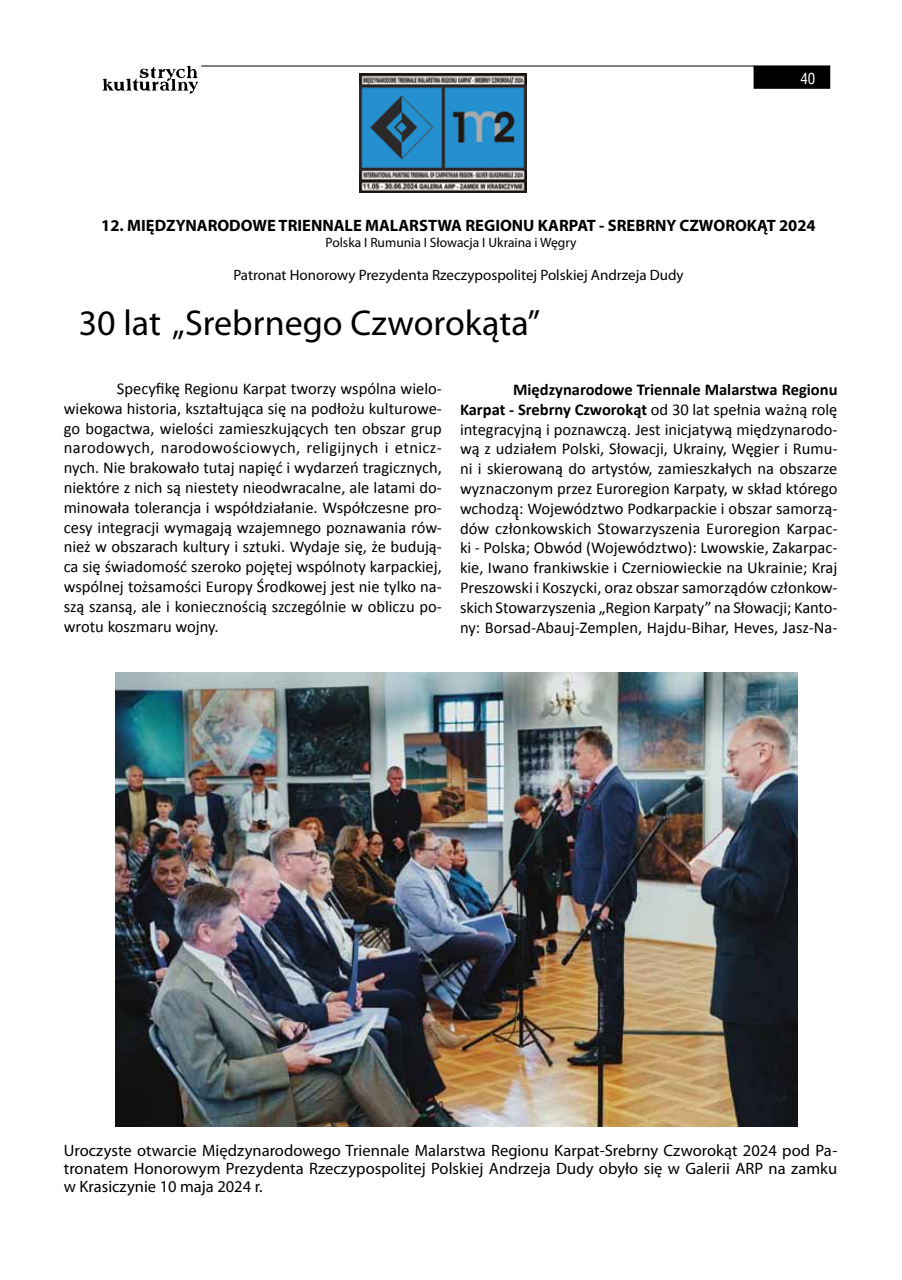
<style>
.page{position:relative;width:902px;height:1280px;background:#fff}
.page>*{position:absolute;margin:0;border:0;box-sizing:border-box;transform-origin:0 0}
.t1{font:36px "Myriad Pro";color:#000}
.t2{font:16.5px/19.8px "Calibri";color:#000;text-align:justify}
.t3{font:16.5px/18px "Myriad Pro";letter-spacing:.005em;color:#000;text-align:justify}
.t4{font:700 16.5px "Myriad Pro";color:#000}
.t5{font:15px "Myriad Pro";color:#000}
.t6{font:15px "Switzerland Condensed";color:#fff}
.t7{font:13.5px "Myriad Pro";color:#000}
.s1{font-weight:700}
</style>
<div class="page">
<div style="left:754px;top:67px;width:75px;height:21px;background:#000"></div>
<div style="left:753px;top:66px;width:77px;height:23px;border:2px solid #000"></div>
<hr style="left:201px;top:66px;width:629px;height:1px;background:#000">
<svg style="left:102px;top:66px;width:96px;height:28px"></svg>
<img style="left:115px;top:672px;width:682px;height:455px">
<img style="left:359px;top:74px;width:167px;height:118px">
<p class="t6" style="left:800px;top:69px;width:16px">40</p>
<p class="t4" style="left:101px;top:214px;width:716px">12. MIĘDZYNARODOWE TRIENNALE MALARSTWA REGIONU KARPAT - SREBRNY CZWOROKĄT 2024</p>
<p class="t7" style="left:325px;top:234px;width:252px">Polska I Rumunia I Słowacja I Ukraina i Węgry</p>
<p class="t5" style="left:233px;top:266px;width:451px">Patronat Honorowy Prezydenta Rzeczypospolitej Polskiej Andrzeja Dudy</p>
<h1 class="t1" style="left:79px;top:300px;width:463px">30 lat „Srebrnego Czworokąta”</h1>
<p class="t2" style="left:64px;top:379px;width:379px;text-indent:53px">Specyfikę Regionu Karpat tworzy wspólna wielo&shy;wiekowa historia, kształtująca się na podłożu kulturowe&shy;go bogactwa, wielości zamieszkujących ten obszar grup narodowych, narodowościowych, religijnych i etnicz&shy;nych. Nie brakowało tutaj napięć i wydarzeń tragicznych, niektóre z nich są niestety nieodwracalne, ale latami do&shy;minowała tolerancja i współdziałanie. Współczesne pro&shy;cesy integracji wymagają wzajemnego poznawania rów&shy;nież w obszarach kultury i sztuki. Wydaje się, że budują&shy;ca się świadomość szeroko pojętej wspólnoty karpackiej, wspólnej tożsamości Europy Środkowej jest nie tylko na&shy;szą szansą, ale i koniecznością szczególnie w obliczu po&shy;wrotu koszmaru wojny.</p>
<p class="t2" style="left:460px;top:380px;width:379px;text-indent:53px"><span class="s1">Międzynarodowe Triennale Malarstwa Regionu Karpat - Srebrny Czworokąt</span> od 30 lat spełnia ważną rolę integracyjną i poznawczą. Jest inicjatywą międzynarodo&shy;wą z udziałem Polski, Słowacji, Ukrainy, Węgier i Rumu&shy;ni i skierowaną do artystów, zamieszkałych na obszarze wyznaczonym przez Euroregion Karpaty, w skład którego wchodzą̨: Województwo Podkarpackie i obszar samorzą&shy;dów członkowskich Stowarzyszenia Euroregion Karpac&shy;ki - Polska; Obwód (Województwo): Lwowskie, Zakarpac&shy;kie, Iwano frankiwskie i Czerniowieckie na Ukrainie; Kraj Preszowski i Koszycki, oraz obszar samorządów członkow&shy;skich Stowarzyszenia „Region Karpaty” na Słowacji; Kanto&shy;ny: Borsad-Abauj-Zemplen, Hajdu-Bihar, Heves, Jasz-Na-</p>
<p class="t3" style="left:64px;top:1141px;width:775px">Uroczyste otwarcie Międzynarodowego Triennale Malarstwa Regionu Karpat-Srebrny Czworokąt 2024 pod Pa&shy;tronatem Honorowym Prezydenta Rzeczypospolitej Polskiej Andrzeja Dudy obyło się w Galerii ARP na zamku w Krasiczynie 10 maja 2024 r.</p>
</div>
